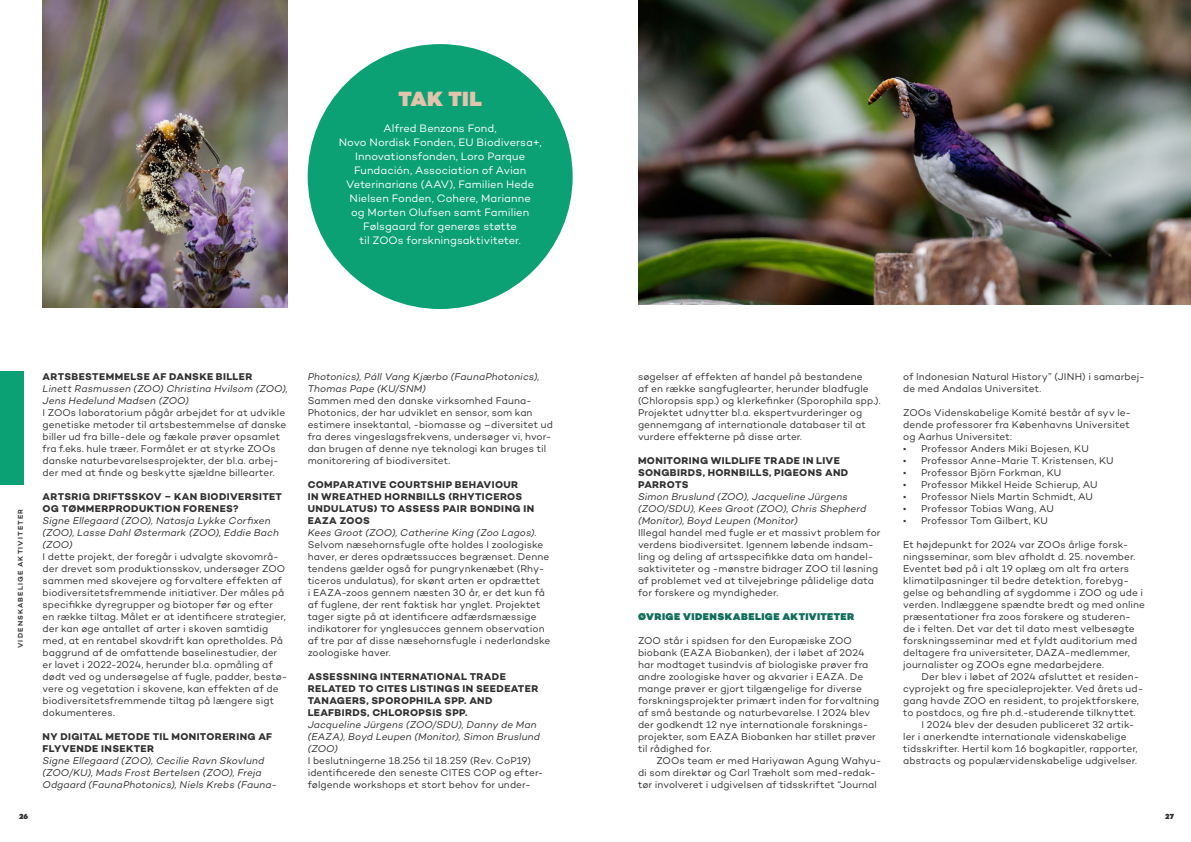
<style>
.page{position:relative;width:1191px;height:842px;background:#fff}
.page>*{position:absolute;margin:0;border:0;box-sizing:border-box;transform-origin:0 0}
.Rubrik_Balck_45_42{font:900 21px "Campton";letter-spacing:.01em;color:#e2c3ab}
.Brød_10_12{font:11px/14px "Campton";letter-spacing:.005em;color:#fff;text-align:center}
.Brød_10_12-2{font:10px/12px "Campton";letter-spacing:.01em;color:#312f30}
.Brød_10_12-3{font:italic 10px/12px "Campton";letter-spacing:.01em;color:#312f30}
.Brød__indryk_10_12_-_black_95{font:10px/12px "Campton";letter-spacing:.01em;color:#312f30}
.Mellemrubrik_10_12{font:700 10px/12px "Campton";letter-spacing:.035em;color:#312f30}
.Mellemrubrik-2_10_12{font:900 10px "Campton";letter-spacing:.04em;color:#116e5b}
.t1{font:900 7.5px "Campton";color:#312f30}
.Emnebetegnelse_7pt{font:600 7px "Campton";letter-spacing:.165em;color:#312f30}
</style>
<div class="page">
<div style="left:0;top:371px;width:23px;height:114px;background:#0ba175"></div>
<img style="left:638px;top:0;width:553px;height:305px">
<img style="left:43px;top:0;width:245px;height:308px">
<div style="left:308px;top:44px;width:264px;height:265px;background:#0ba175;border-radius:50%"></div>
<p class="Rubrik_Balck_45_42" style="left:398px;top:86px;width:85px">TAK TIL</p>
<p class="Brød_10_12" style="left:339px;top:121px;width:204px">Alfred Benzons Fond,<br>Novo Nordisk Fonden, EU Biodiversa+,<br>Innovationsfonden, Loro Parque<br>Fundación, Association of Avian<br>Veterinarians (AAV), Familien Hede<br>Nielsen Fonden, Cohere, Marianne<br>og Morten Olufsen samt Familien<br>Følsgaard for generøs støtte<br>til ZOOs forskningsaktiviteter.</p>
<p class="Emnebetegnelse_7pt" style="left:16px;top:648px;width:141px;rotate:-90deg">VIDENSKABELIGE AKTIVITETER</p>
<p class="Mellemrubrik_10_12" style="left:43px;top:370px;width:211px">ARTSBESTEMMELSE AF DANSKE BILLER</p>
<p class="Brød_10_12-3" style="left:43px;top:382px;width:247px">Linett Rasmussen (ZOO) Christina Hvilsom (ZOO),<br>Jens Hedelund Madsen (ZOO)</p>
<p class="Brød_10_12-2" style="left:43px;top:406px;width:245px">I ZOOs laboratorium pågår arbejdet for at udvikle genetiske metoder til artsbestemmelse af danske biller ud fra bille-dele og fækale prøver opsamlet fra f.eks. hule træer. Formålet er at styrke ZOOs danske naturbevarelsesprojekter, der bl.a. arbej&shy;der med at finde og beskytte sjældne billearter.</p>
<p class="Mellemrubrik_10_12" style="left:43px;top:490px;width:241px">ARTSRIG DRIFTSSKOV – KAN BIODIVERSITET<br>OG TØMMERPRODUKTION FORENES?</p>
<p class="Brød_10_12-3" style="left:43px;top:514px;width:238px">Signe Ellegaard (ZOO), Natasja Lykke Corfixen (ZOO), Lasse Dahl Østermark (ZOO), Eddie Bach (ZOO)</p>
<p class="Brød_10_12-2" style="left:43px;top:550px;width:246px">I dette projekt, der foregår i udvalgte skovområ&shy;der drevet som produktionsskov, undersøger ZOO sammen med skovejere og forvaltere effekten af biodiversitetsfremmende initiativer. Der måles på specifikke dyregrupper og biotoper før og efter en række tiltag. Målet er at identificere strategier, der kan øge antallet af arter i skoven samtidig med, at en rentabel skovdrift kan opretholdes. På baggrund af de omfattende baselinestudier, der er lavet i 2022-2024, herunder bl.a. opmåling af dødt ved og undersøgelse af fugle, padder, bestø&shy;vere og vegetation i skovene, kan effekten af de biodiversitetsfremmende tiltag på længere sigt dokumenteres.</p>
<p class="Mellemrubrik_10_12" style="left:43px;top:730px;width:231px">NY DIGITAL METODE TIL MONITORERING AF<br>FLYVENDE INSEKTER</p>
<p class="Brød_10_12-3" style="left:43px;top:754px;width:236px">Signe Ellegaard (ZOO), Cecilie Ravn Skovlund (ZOO/KU), Mads Frost Bertelsen (ZOO), Freja<br>Odgaard (FaunaPhotonics), Niels Krebs (Fauna-</p>
<p class="Brød_10_12-3" style="left:308px;top:370px;width:233px">Photonics), Páll Vang Kjærbo (FaunaPhotonics),<br>Thomas Pape (KU/SNM)</p>
<p class="Brød_10_12-2" style="left:308px;top:394px;width:225px">Sammen med den danske virksomhed Fauna-</p>
<p class="Brød_10_12-2" style="left:308px;top:406px;width:247px">Photonics, der har udviklet en sensor, som kan estimere insektantal, -biomasse og –diversitet ud fra deres vingeslagsfrekvens, undersøger vi, hvor&shy;dan brugen af denne nye teknologi kan bruges til monitorering af biodiversitet.</p>
<p class="Mellemrubrik_10_12" style="left:308px;top:478px;width:228px">COMPARATIVE COURTSHIP BEHAVIOUR<br>IN WREATHED HORNBILLS (RHYTICEROS<br>UNDULATUS) TO ASSESS PAIR BONDING IN<br>EAZA ZOOS</p>
<p class="Brød_10_12-3" style="left:308px;top:526px;width:230px">Kees Groot (ZOO), Catherine King (Zoo Lagos).</p>
<p class="Brød_10_12-2" style="left:308px;top:538px;width:244px">Selvom næsehornsfugle ofte holdes I zoologiske haver, er deres opdrætssucces begrænset. Denne tendens gælder også for pungrynkenæbet (Rhy&shy;ticeros undulatus), for skønt arten er opdrættet<br>i EAZA-zoos gennem næsten 30 år, er det kun få af fuglene, der rent faktisk har ynglet. Projektet tager sigte på at identificere adfærdsmæssige indikatorer for ynglesucces gennem observation af tre par af disse næsehornsfugle i nederlandske zoologiske haver.</p>
<p class="Mellemrubrik_10_12" style="left:308px;top:670px;width:232px">ASSESSNING INTERNATIONAL TRADE<br>RELATED TO CITES LISTINGS IN SEEDEATER<br>TANAGERS, SPOROPHILA SPP. AND<br>LEAFBIRDS, CHLOROPSIS SPP.</p>
<p class="Brød_10_12-3" style="left:308px;top:718px;width:234px">Jacqueline Jürgens (ZOO/SDU), Danny de Man (EAZA), Boyd Leupen (Monitor), Simon Bruslund (ZOO)</p>
<p class="Brød_10_12-2" style="left:308px;top:754px;width:237px">I beslutningerne 18.256 til 18.259 (Rev. CoP19) identificerede den seneste CITES COP og efter&shy;følgende workshops et stort behov for under-</p>
<p class="Brød_10_12-2" style="left:638px;top:370px;width:244px">søgelser af effekten af handel på bestandene<br>af en række sangfuglearter, herunder bladfugle (Chloropsis spp.) og klerkefinker (Sporophila spp.).<br>Projektet udnytter bl.a. ekspertvurderinger og gennemgang af internationale databaser til at vurdere effekterne på disse arter.</p>
<p class="Mellemrubrik_10_12" style="left:638px;top:454px;width:212px">MONITORING WILDLIFE TRADE IN LIVE<br>SONGBIRDS, HORNBILLS, PIGEONS AND<br>PARROTS</p>
<p class="Brød_10_12-3" style="left:638px;top:490px;width:230px">Simon Bruslund (ZOO), Jacqueline Jürgens (ZOO/SDU), Kees Groot (ZOO), Chris Shepherd (Monitor), Boyd Leupen (Monitor)</p>
<p class="Brød_10_12-2" style="left:638px;top:526px;width:244px">Illegal handel med fugle er et massivt problem for verdens biodiversitet. Igennem løbende indsam&shy;ling og deling af artsspecifikke data om handel&shy;saktiviteter og -mønstre bidrager ZOO til løsning af problemet ved at tilvejebringe pålidelige data for forskere og myndigheder.</p>
<p class="Mellemrubrik-2_10_12" style="left:638px;top:610px;width:218px">ØVRIGE VIDENSKABELIGE AKTIVITETER</p>
<p class="Brød_10_12-2" style="left:638px;top:634px;width:243px">ZOO står i spidsen for den Europæiske ZOO biobank (EAZA Biobanken), der i løbet af 2024 har modtaget tusindvis af biologiske prøver fra andre zoologiske haver og akvarier i EAZA. De mange prøver er gjort tilgængelige for diverse forskningsprojekter primært inden for forvaltning af små bestande og naturbevarelse. I 2024 blev der godkendt 12 nye internationale forsknings&shy;projekter, som EAZA Biobanken har stillet prøver til rådighed for.</p>
<p class="Brød__indryk_10_12_-_black_95" style="left:638px;top:754px;width:245px;text-indent:18px">ZOOs team er med Hariyawan Agung Wahyu&shy;di som direktør og Carl Træholt som med-redak&shy;tør involveret i udgivelsen af tidsskriftet “Journal</p>
<p class="Brød__indryk_10_12_-_black_95" style="left:903px;top:370px;width:243px">of Indonesian Natural History” (JINH) i samarbej&shy;de med Andalas Universitet.</p>
<p class="Brød_10_12-2" style="left:903px;top:406px;width:229px">ZOOs Videnskabelige Komité består af syv le&shy;dende professorer fra Københavns Universitet og Aarhus Universitet:</p>
<p class="Brød_10_12-2" style="left:903px;top:442px;width:187px">• Professor Anders Miki Bojesen, KU</p>
<p class="Brød_10_12-2" style="left:903px;top:454px;width:212px">• Professor Anne-Marie T. Kristensen, KU</p>
<p class="Brød_10_12-2" style="left:903px;top:466px;width:160px">• Professor Björn Forkman, KU</p>
<p class="Brød_10_12-2" style="left:903px;top:478px;width:196px">• Professor Mikkel Heide Schierup, AU</p>
<p class="Brød_10_12-2" style="left:903px;top:490px;width:191px">• Professor Niels Martin Schmidt, AU</p>
<p class="Brød_10_12-2" style="left:903px;top:502px;width:152px">• Professor Tobias Wang, AU</p>
<p class="Brød_10_12-2" style="left:903px;top:514px;width:146px">• Professor Tom Gilbert, KU</p>
<p class="Brød_10_12-2" style="left:903px;top:538px;width:243px">Et højdepunkt for 2024 var ZOOs årlige forsk&shy;ningsseminar, som blev afholdt d. 25. november.<br>Eventet bød på i alt 19 oplæg om alt fra arters klimatilpasninger til bedre detektion, forebyg&shy;gelse og behandling af sygdomme i ZOO og ude i verden. Indlæggene spændte bredt og med online præsentationer fra zoos forskere og studeren&shy;de i felten. Det var det til dato mest velbesøgte forskningsseminar med et fyldt auditorium med deltagere fra universiteter, DAZA-medlemmer, journalister og ZOOs egne medarbejdere.</p>
<p class="Brød__indryk_10_12_-_black_95" style="left:903px;top:670px;width:242px;text-indent:18px">Der blev i løbet af 2024 afsluttet et residen&shy;cyprojekt og fire specialeprojekter. Ved årets ud&shy;gang havde ZOO en resident, to projektforskere, to postdocs, og fire ph.d.-studerende tilknyttet.</p>
<p class="Brød__indryk_10_12_-_black_95" style="left:903px;top:718px;width:236px;text-indent:18px">I 2024 blev der desuden publiceret 32 artik&shy;ler i anerkendte internationale videnskabelige tidsskrifter. Hertil kom 16 bogkapitler, rapporter, abstracts og populærvidenskabelige udgivelser.</p>
<p class="t1" style="left:19px;top:812px;width:11px">26</p>
<p class="t1" style="left:1165px;top:812px;width:10px">27</p>
</div>
